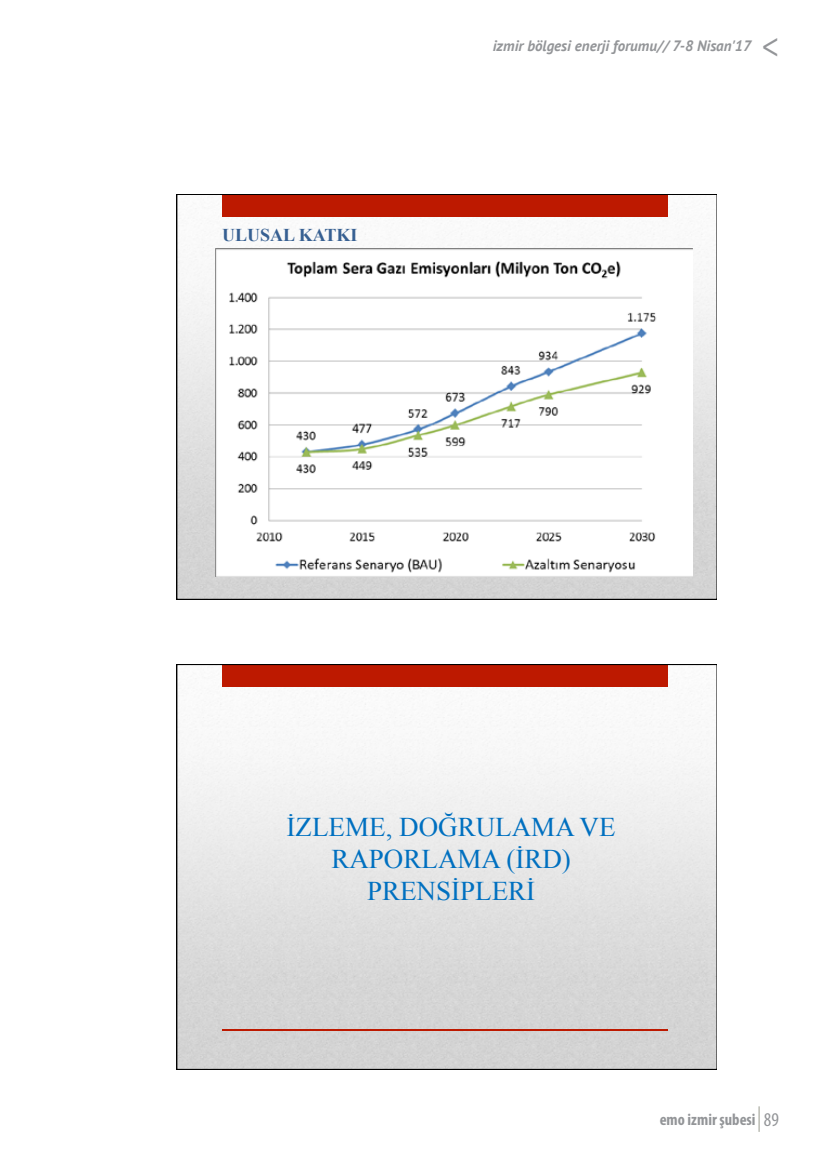
<style>
.page{position:relative;width:830px;height:1170px;background:#fff}
.page>*{position:absolute;margin:0;border:0;box-sizing:border-box;transform-origin:0 0}
.t1{font:27px/32.2px "Times New Roman";color:#0070c0;text-align:center}
.t2{font:700 18px "Times New Roman";color:#376092}
.t3{font:700 condensed 16.5px "Myriad Pro";color:#939598}
.t4{font:italic 700 15px "PT Sans";color:#939598}
.s1{font-weight:400;font-size:19.5px}
</style>
<div class="page">
<svg style="left:758px;top:1106px;width:1px;height:25px"></svg>
<svg style="left:176px;top:194px;width:540px;height:405px"></svg>
<svg style="left:176px;top:664px;width:540px;height:405px"></svg>
<p class="t2" style="left:222px;top:223px;width:137px">ULUSAL KATKI</p>
<p class="t4" style="left:492px;top:36px;width:260px">izmir bölgesi enerji forumu// 7-8 Nisan'17</p>
<p class="t1" style="left:286px;top:810px;width:330px">İZLEME, DOĞRULAMA VE<br>RAPORLAMA (İRD)<br>PRENSİPLERİ</p>
<p class="t3" style="left:659px;top:1109px;width:121px">emo izmir şubesi <span class="s1">89</span></p>
</div>
